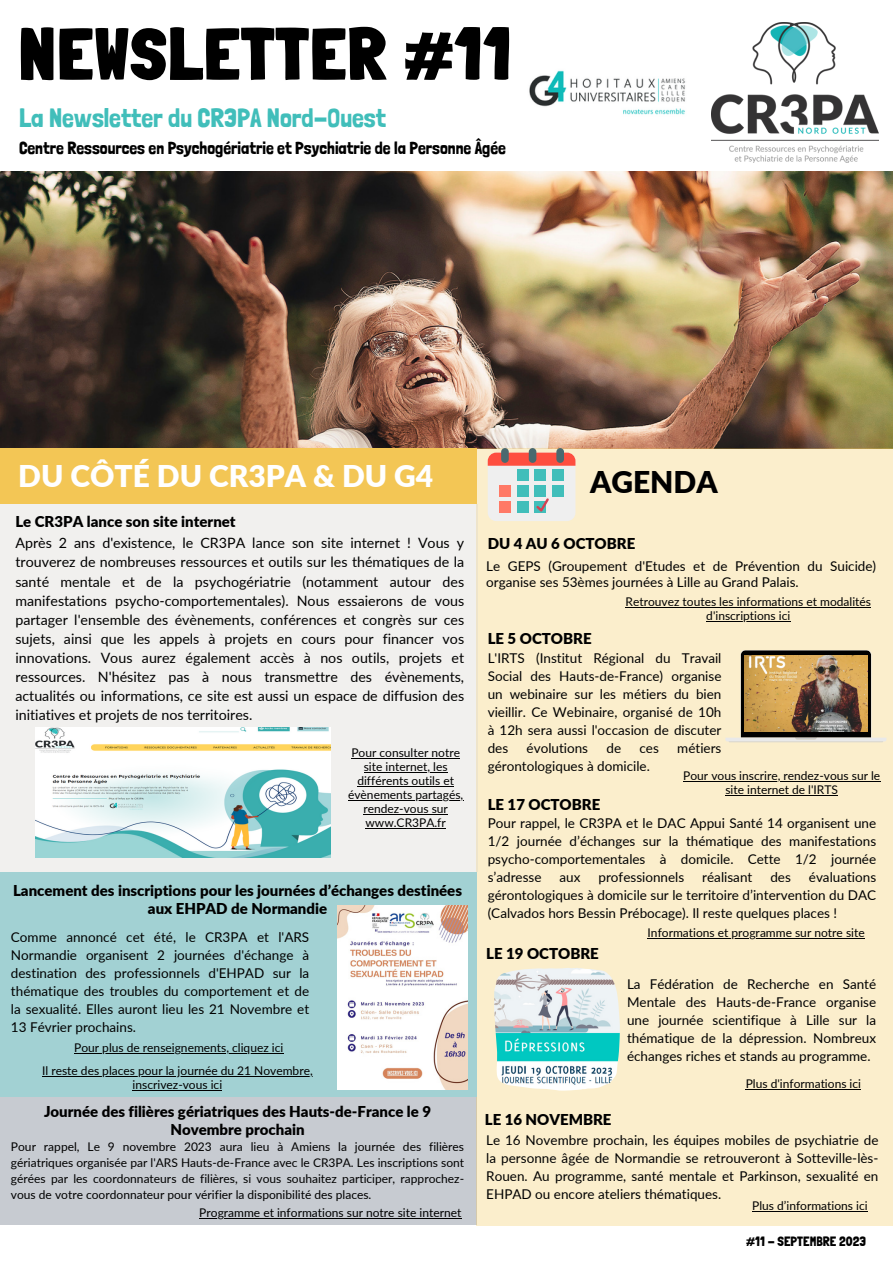
<style>
.page{position:relative;width:893px;height:1264px;background:#fff}
.page>*{position:absolute;margin:0;border:0;box-sizing:border-box;transform-origin:0 0}
.t1{font:900 72.9px "Londrina Solid";letter-spacing:.03em;color:#000}
.t2{font:900 30px "Lato";color:#fff}
.t3{font:900 30px "Lato";color:#000}
.t4{font:26.4px "Londrina Solid";color:#41beba}
.t5{font:17.4px "Londrina Solid";color:#000}
.t6{font:900 15px/18px "Lato";color:#000;text-align:center}
.t7{font:14.25px/19px "Lato";color:#000;text-align:justify}
.t8{font:13.5px/18px "Lato";color:#000;text-align:justify}
.t9{font:13.5px "Londrina Solid";color:#000}
.t10{font:12px/14px "Lato";color:#000;text-align:center}
</style>
<div class="page">
<img style="left:0;top:171px;width:892px;height:277px">
<div style="left:0;top:1095px;width:476px;height:129px;background:#c7cbd1"></div>
<div style="left:476px;top:448px;width:416px;height:777px;background:#fbeecc"></div>
<div style="left:0;top:504px;width:477px;height:367px;background:#f1f0ee"></div>
<div style="left:0;top:448px;width:477px;height:55px;background:#f3c655"></div>
<div style="left:487px;top:452px;width:88px;height:69px;background:#efefef;border-radius:8px"></div>
<svg style="left:487px;top:452px;width:88px;height:14px"></svg>
<div style="left:517px;top:469px;width:11px;height:12px;background:#41beba"></div>
<div style="left:534px;top:469px;width:12px;height:12px;background:#41beba"></div>
<div style="left:552px;top:469px;width:12px;height:12px;background:#41beba"></div>
<div style="left:499px;top:485px;width:12px;height:12px;background:#ff7966"></div>
<div style="left:517px;top:485px;width:11px;height:12px;background:#41beba"></div>
<div style="left:534px;top:485px;width:12px;height:12px;background:#41beba"></div>
<div style="left:552px;top:485px;width:12px;height:12px;background:#41beba"></div>
<div style="left:499px;top:501px;width:12px;height:11px;background:#ff7966"></div>
<div style="left:517px;top:501px;width:11px;height:11px;background:#41beba"></div>
<div style="left:501px;top:448px;width:7px;height:15px;background:#49696f;border-radius:4px"></div>
<div style="left:528px;top:448px;width:8px;height:15px;background:#49696f;border-radius:4px"></div>
<div style="left:556px;top:448px;width:8px;height:15px;background:#49696f;border-radius:4px"></div>
<svg style="left:534px;top:498px;width:15px;height:15px"></svg>
<img style="left:529px;top:70px;width:156px;height:45px">
<img style="left:711px;top:22px;width:167px;height:141px">
<img style="left:494px;top:968px;width:125px;height:122px">
<div style="left:0;top:872px;width:476px;height:225px;background:#a2d1d3"></div>
<img style="left:36px;top:728px;width:294px;height:129px">
<img style="left:337px;top:905px;width:130px;height:184px">
<svg style="left:725px;top:650px;width:161px;height:92px"></svg>
<img style="left:744px;top:655px;width:122px;height:77px">
<hr style="left:745px;top:1088px;width:116px;height:1px;background:#000">
<hr style="left:683px;top:781px;width:197px;height:1px;background:#000">
<hr style="left:725px;top:795px;width:113px;height:1px;background:#000">
<hr style="left:752px;top:1210px;width:115px;height:1px;background:#000">
<hr style="left:625px;top:607px;width:246px;height:1px;background:#000">
<hr style="left:706px;top:620px;width:84px;height:1px;background:#000">
<hr style="left:351px;top:758px;width:109px;height:1px;background:#000">
<hr style="left:364px;top:772px;width:83px;height:1px;background:#000">
<hr style="left:357px;top:786px;width:97px;height:1px;background:#000">
<hr style="left:348px;top:800px;width:115px;height:1px;background:#000">
<hr style="left:363px;top:814px;width:85px;height:1px;background:#000">
<hr style="left:365px;top:828px;width:81px;height:1px;background:#000">
<hr style="left:74px;top:1053px;width:209px;height:1px;background:#000">
<hr style="left:42px;top:1075px;width:271px;height:1px;background:#000">
<hr style="left:133px;top:1089px;width:89px;height:1px;background:#000">
<hr style="left:199px;top:1217px;width:262px;height:1px;background:#000">
<hr style="left:647px;top:937px;width:217px;height:1px;background:#000">
<p class="t1" style="left:19px;top:11px;width:493px">NEWSLETTER #11</p>
<p class="t4" style="left:19px;top:102px;width:368px">La Newsletter du CR3PA Nord-Ouest</p>
<p class="t5" style="left:19px;top:138px;width:488px">Centre Ressources en Psychogériatrie et Psychiatrie de la Personne Âgée</p>
<p class="t2" style="left:18px;top:457px;width:416px">DU CÔTÉ DU CR3PA &amp; DU G4</p>
<p class="t3" style="left:590px;top:464px;width:129px">AGENDA</p>
<p class="t6" style="left:15px;top:512px;width:222px">Le CR3PA lance son site internet</p>
<p class="t7" style="left:15px;top:533px;width:450px">Après 2 ans d'existence, le CR3PA lance son site internet ! Vous y trouverez de nombreuses ressources et outils sur les thématiques de la santé mentale et de la psychogériatrie (notamment autour des manifestations psycho-comportementales). Nous essaierons de vous partager l'ensemble des évènements, conférences et congrès sur ces sujets, ainsi que les appels à projets en cours pour financer vos innovations. Vous aurez également accès à nos outils, projets et ressources. N'hésitez pas à nous transmettre des évènements, actualités ou informations, ce site est aussi un espace de diffusion des initiatives et projets de nos territoires.</p>
<p class="t10" style="left:348px;top:745px;width:117px">Pour consulter notre site internet, les différents outils et évènements partagés, rendez-vous sur www.CR3PA.fr</p>
<p class="t6" style="left:13px;top:881px;width:450px">Lancement des inscriptions pour les journées d’échanges destinées aux EHPAD de Normandie</p>
<p class="t8" style="left:11px;top:928px;width:300px">Comme annoncé cet été, le CR3PA et l'ARS Normandie organisent 2 journées d'échange à destination des professionnels d'EHPAD sur la thématique des troubles du comportement et de la sexualité. Elles auront lieu les 21 Novembre et 13 Février prochains.</p>
<p class="t10" style="left:74px;top:1040px;width:211px">Pour plus de renseignements, cliquez ici</p>
<p class="t10" style="left:42px;top:1063px;width:272px">Il reste des places pour la journée du 21 Novembre, inscrivez-vous ici</p>
<p class="t6" style="left:44px;top:1102px;width:388px">Journée des filières gériatriques des Hauts-de-France le 9<br>Novembre prochain</p>
<p class="t10" style="left:11px;top:1137px;width:454px;line-height:16px;text-align:justify">Pour rappel, Le 9 novembre 2023 aura lieu à Amiens la journée des filières gériatriques organisée par l'ARS Hauts-de-France avec le CR3PA. Les inscriptions sont gérées par les coordonnateurs de filières, si vous souhaitez participer, rapprochez&shy;vous de votre coordonnateur pour vérifier la disponibilité des places.</p>
<p class="t10" style="left:199px;top:1205px;width:263px">Programme et informations sur notre site internet</p>
<p class="t6" style="left:487px;top:534px;width:149px">DU 4 AU 6 OCTOBRE</p>
<p class="t8" style="left:486px;top:558px;width:391px;line-height:15.8px">Le GEPS (Groupement d'Etudes et de Prévention du Suicide) organise ses 53èmes journées à Lille au Grand Palais.</p>
<p class="t10" style="left:625px;top:594px;width:247px">Retrouvez toutes les informations et modalités d'inscriptions ici</p>
<p class="t6" style="left:487px;top:629px;width:105px">LE 5 OCTOBRE</p>
<p class="t8" style="left:487px;top:649px;width:235px">L'IRTS (Institut Régional du Travail Social des Hauts-de-France) organise un webinaire sur les métiers du bien vieillir. Ce Webinaire, organisé de 10h à 12h sera aussi l'occasion de discuter des</p>
<p class="t8" style="left:526px;top:739px;width:63px">évolutions</p>
<p class="t8" style="left:606px;top:739px;width:16px">de</p>
<p class="t8" style="left:639px;top:739px;width:21px">ces</p>
<p class="t8" style="left:677px;top:739px;width:46px">métiers</p>
<p class="t8" style="left:487px;top:756px;width:164px">gérontologiques à domicile.</p>
<p class="t10" style="left:683px;top:768px;width:198px">Pour vous inscrire, rendez-vous sur le site internet de l'IRTS</p>
<p class="t6" style="left:487px;top:795px;width:114px">LE 17 OCTOBRE</p>
<p class="t8" style="left:487px;top:813px;width:390px">Pour rappel, le CR3PA et le DAC Appui Santé 14 organisent une 1/2 journée d’échanges sur la thématique des manifestations psycho-comportementales à domicile. Cette 1/2 journée s’adresse</p>
<p class="t8" style="left:487px;top:867px;width:390px;text-indent:321px">évaluations gérontologiques à domicile sur le territoire d’intervention du DAC (Calvados hors Bessin Prébocage). Il reste quelques places !</p>
<p class="t10" style="left:647px;top:925px;width:218px">Informations et programme sur notre site</p>
<p class="t8" style="left:559px;top:867px;width:22px">aux</p>
<p class="t8" style="left:598px;top:867px;width:87px">professionnels</p>
<p class="t8" style="left:702px;top:867px;width:52px">réalisant</p>
<p class="t8" style="left:770px;top:867px;width:22px">des</p>
<p class="t6" style="left:486px;top:943px;width:114px">LE 19 OCTOBRE</p>
<p class="t6" style="left:485px;top:1110px;width:128px">LE 16 NOVEMBRE</p>
<p class="t8" style="left:627px;top:974px;width:251px">La Fédération de Recherche en Santé Mentale des Hauts-de-France organise une journée scientifique à Lille sur la thématique de la dépression. Nombreux échanges riches et stands au programme.</p>
<p class="t10" style="left:745px;top:1075px;width:117px">Plus d'informations ici</p>
<p class="t8" style="left:486px;top:1130px;width:394px">Le 16 Novembre prochain, les équipes mobiles de psychiatrie de la personne âgée de Normandie se retrouveront à Sotteville-lès-Rouen. Au programme, santé mentale et Parkinson, sexualité en EHPAD ou encore ateliers thématiques.</p>
<p class="t10" style="left:752px;top:1198px;width:117px">Plus d’informations ici</p>
<p class="t9" style="left:746px;top:1233px;width:121px">#11 - SEPTEMBRE 2023</p>
</div>
